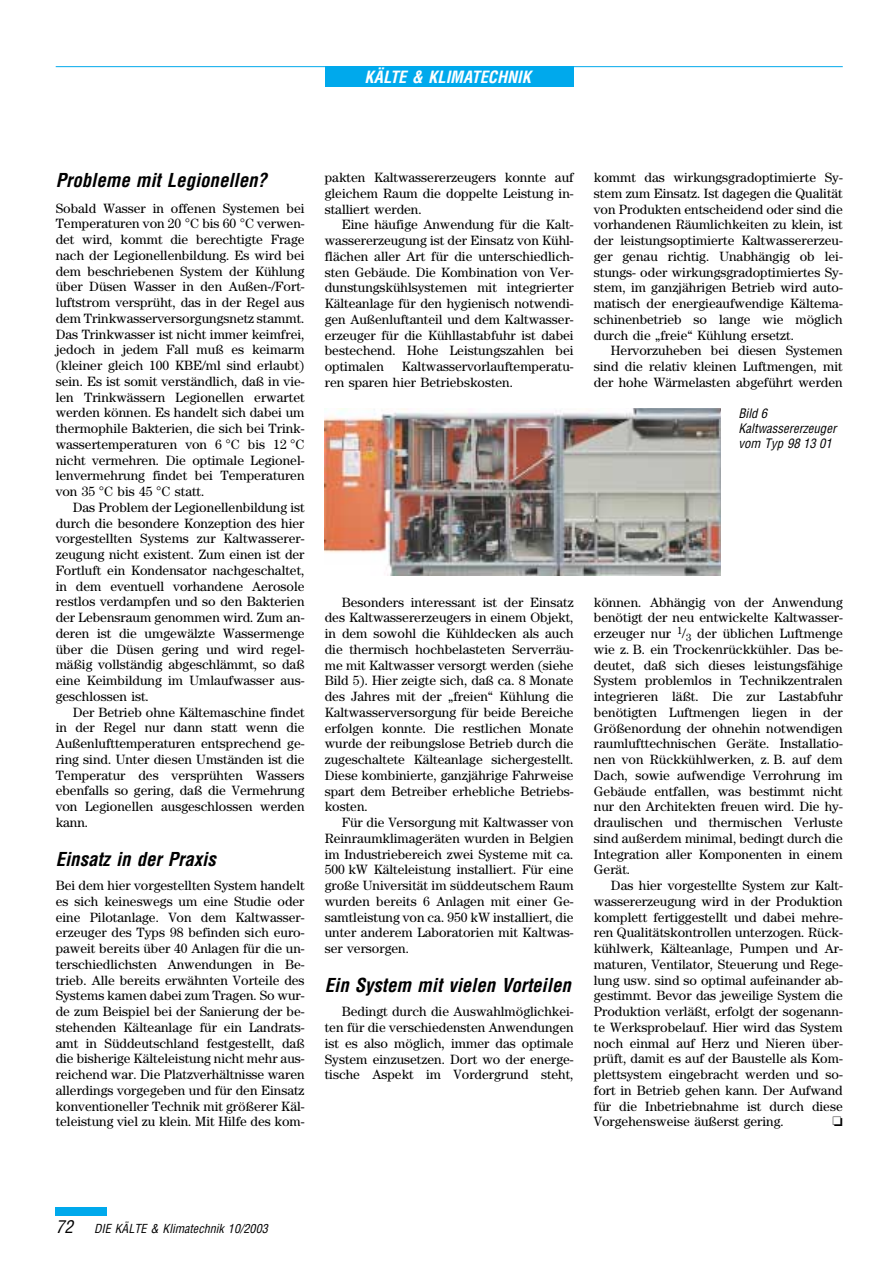
<style>
.page{position:relative;width:893px;height:1263px;background:#fff}
.page>*{position:absolute;margin:0;border:0;box-sizing:border-box;transform-origin:0 0}
.t1{font:italic 700 condensed 18.75px "Helvetica";color:#000}
.t2{font:italic 700 condensed 16.5px "Helvetica";color:#fff}
.t3{font:13.5px/15.8px "Century";color:#000;text-align:justify}
.t4{font:italic condensed 12.75px/15px "Helvetica";color:#000}
.t5{font:italic condensed 12.15px "Helvetica";color:#000}
.s1{font-size:17.25px}
</style>
<div class="page">
<div style="left:56px;top:1208px;width:51px;height:8px;background:#00a9ec"></div>
<div style="left:325px;top:67px;width:248px;height:20px;background:#00a9ec"></div>
<hr style="left:56px;top:66px;width:786px;height:1px;background:#00a9ec">
<img style="left:325px;top:408px;width:395px;height:167px">
<p class="t2" style="left:364px;top:71px;width:168px">KÄLTE &amp; KLIMATECHNIK</p>
<h1 class="t1" style="left:56px;top:173px;width:213px">Probleme mit Legionellen?</h1>
<p class="t3" style="left:56px;top:201px;width:250px">Sobald Wasser in offenen Systemen bei Temperaturen von 20 °C bis 60 °C verwen&shy;det wird, kommt die berechtigte Frage nach der Legionellenbildung. Es wird bei dem beschriebenen System der Kühlung über Düsen Wasser in den Außen-/Fort&shy;luftstrom versprüht, das in der Regel aus dem Trinkwasserversorgungsnetz stammt.<br>Das Trinkwasser ist nicht immer keimfrei, jedoch in jedem Fall muß es keimarm (kleiner gleich 100 KBE/ml sind erlaubt) sein. Es ist somit verständlich, daß in vie&shy;len Trinkwässern Legionellen erwartet werden können. Es handelt sich dabei um thermophile Bakterien, die sich bei Trink&shy;wassertemperaturen von 6 °C bis 12 °C nicht vermehren. Die optimale Legionel&shy;lenvermehrung findet bei Temperaturen von 35 °C bis 45 °C statt.</p>
<p class="t3" style="left:56px;top:501px;width:250px;text-indent:17px">Das Problem der Legionellenbildung ist durch die besondere Konzeption des hier vorgestellten Systems zur Kaltwasserer&shy;zeugung nicht existent. Zum einen ist der Fortluft ein Kondensator nachgeschaltet, in dem eventuell vorhandene Aerosole restlos verdampfen und so den Bakterien der Lebensraum genommen wird. Zum an&shy;deren ist die umgewälzte Wassermenge über die Düsen gering und wird regel&shy;mäßig vollständig abgeschlämmt, so daß eine Keimbildung im Umlaufwasser aus&shy;geschlossen ist.</p>
<p class="t3" style="left:56px;top:705px;width:250px;text-indent:17px">Der Betrieb ohne Kältemaschine findet in der Regel nur dann statt wenn die Außenlufttemperaturen entsprechend ge&shy;ring sind. Unter diesen Umständen ist die Temperatur des versprühten Wassers ebenfalls so gering, daß die Vermehrung von Legionellen ausgeschlossen werden kann.</p>
<h1 class="t1" style="left:56px;top:852px;width:161px">Einsatz in der Praxis</h1>
<p class="t3" style="left:56px;top:879px;width:250px">Bei dem hier vorgestellten System handelt es sich keineswegs um eine Studie oder eine Pilotanlage. Von dem Kaltwasser&shy;erzeuger des Typs 98 befinden sich euro&shy;paweit bereits über 40 Anlagen für die un&shy;terschiedlichsten Anwendungen in Be&shy;trieb. Alle bereits erwähnten Vorteile des Systems kamen dabei zum Tragen. So wur&shy;de zum Beispiel bei der Sanierung der be&shy;stehenden Kälteanlage für ein Landrats&shy;amt in Süddeutschland festgestellt, daß die bisherige Kälteleistung nicht mehr aus&shy;reichend war. Die Platzverhältnisse waren allerdings vorgegeben und für den Einsatz konventioneller Technik mit größerer Käl&shy;teleistung viel zu klein. Mit Hilfe des kom-</p>
<p class="t3" style="left:325px;top:171px;width:250px">pakten Kaltwassererzeugers konnte auf gleichem Raum die doppelte Leistung in&shy;stalliert werden.</p>
<p class="t3" style="left:325px;top:218px;width:250px;text-indent:17px">Eine häufige Anwendung für die Kalt&shy;wassererzeugung ist der Einsatz von Kühl&shy;flächen aller Art für die unterschiedlich&shy;sten Gebäude. Die Kombination von Ver&shy;dunstungskühlsystemen mit integrierter Kälteanlage für den hygienisch notwendi&shy;gen Außenluftanteil und dem Kaltwasser&shy;erzeuger für die Kühllastabfuhr ist dabei bestechend. Hohe Leistungszahlen bei optimalen</p>
<p class="t3" style="left:325px;top:360px;width:250px;text-indent:77px">Kaltwasservorlauftemperatu&shy;ren sparen hier Betriebskosten.</p>
<p class="t3" style="left:594px;top:171px;width:250px">kommt das wirkungsgradoptimierte Sy&shy;stem zum Einsatz. Ist dagegen die Qualität von Produkten entscheidend oder sind die vorhandenen Räumlichkeiten zu klein, ist der leistungsoptimierte Kaltwassererzeu&shy;ger genau richtig. Unabhängig ob lei&shy;stungs- oder wirkungsgradoptimiertes Sy&shy;stem, im ganzjährigen Betrieb wird auto&shy;matisch der energieaufwendige Kältema&shy;schinenbetrieb so lange wie möglich durch die „freie“ Kühlung ersetzt.</p>
<p class="t3" style="left:594px;top:344px;width:250px;text-indent:17px">Hervorzuheben bei diesen Systemen sind die relativ kleinen Luftmengen, mit der hohe Wärmelasten abgeführt werden</p>
<p class="t4" style="left:738px;top:407px;width:99px">Bild 6<br>Kaltwassererzeuger vom Typ 98 13 01</p>
<p class="t3" style="left:325px;top:595px;width:250px;text-indent:17px">Besonders interessant ist der Einsatz des Kaltwassererzeugers in einem Objekt, in dem sowohl die Kühldecken als auch die thermisch hochbelasteten Serverräu&shy;me mit Kaltwasser versorgt werden (siehe Bild 5). Hier zeigte sich, daß ca. 8 Monate des Jahres mit der „freien“ Kühlung die Kaltwasserversorgung für beide Bereiche erfolgen konnte. Die restlichen Monate wurde der reibungslose Betrieb durch die zugeschaltete Kälteanlage sichergestellt.<br>Diese kombinierte, ganzjährige Fahrweise spart dem Betreiber erhebliche Betriebs&shy;kosten.</p>
<p class="t3" style="left:325px;top:816px;width:250px;text-indent:17px">Für die Versorgung mit Kaltwasser von Reinraumklimageräten wurden in Belgien im Industriebereich zwei Systeme mit ca.<br>500 kW Kälteleistung installiert. Für eine große Universität im süddeutschem Raum wurden bereits 6 Anlagen mit einer Ge&shy;samtleistung von ca. 950 kW installiert, die unter anderem Laboratorien mit Kaltwas&shy;ser versorgen.</p>
<h1 class="t1" style="left:325px;top:978px;width:247px">Ein System mit vielen Vorteilen</h1>
<p class="t3" style="left:325px;top:1005px;width:250px;text-indent:17px">Bedingt durch die Auswahlmöglichkei&shy;ten für die verschiedensten Anwendungen ist es also möglich, immer das optimale System einzusetzen. Dort wo der energe&shy;tische Aspekt im Vordergrund steht,</p>
<p class="t3" style="left:594px;top:595px;width:250px">können. Abhängig von der Anwendung benötigt der neu entwickelte Kaltwasser&shy;erzeuger nur <sup>1</sup>/<sub>3</sub> der üblichen Luftmenge wie z. B. ein Trockenrückkühler. Das be&shy;deutet, daß sich dieses leistungsfähige System problemlos in Technikzentralen integrieren läßt. Die zur Lastabfuhr benötigten Luftmengen liegen in der Größenordung der ohnehin notwendigen raumlufttechnischen Geräte. Installatio&shy;nen von Rückkühlwerken, z. B. auf dem Dach, sowie aufwendige Verrohrung im Gebäude entfallen, was bestimmt nicht nur den Architekten freuen wird. Die hy&shy;draulischen und thermischen Verluste sind außerdem minimal, bedingt durch die Integration aller Komponenten in einem Gerät.</p>
<p class="t3" style="left:594px;top:879px;width:250px;text-indent:17px">Das hier vorgestellte System zur Kalt&shy;wassererzeugung wird in der Produktion komplett fertiggestellt und dabei mehre&shy;ren Qualitätskontrollen unterzogen. Rück&shy;kühlwerk, Kälteanlage, Pumpen und Ar&shy;maturen, Ventilator, Steuerung und Rege&shy;lung usw. sind so optimal aufeinander ab&shy;gestimmt. Bevor das jeweilige System die Produktion verläßt, erfolgt der sogenann&shy;te Werksprobelauf. Hier wird das System noch einmal auf Herz und Nieren über&shy;prüft, damit es auf der Baustelle als Kom&shy;plettsystem eingebracht werden und so&shy;fort in Betrieb gehen kann. Der Aufwand für die Inbetriebnahme ist durch diese Vorgehensweise äußerst gering.</p>
<p class="t5" style="left:56px;top:1224px;width:214px"><span class="s1">72</span> DIE KÄLTE &amp; Klimatechnik 10/2003</p>
</div>
